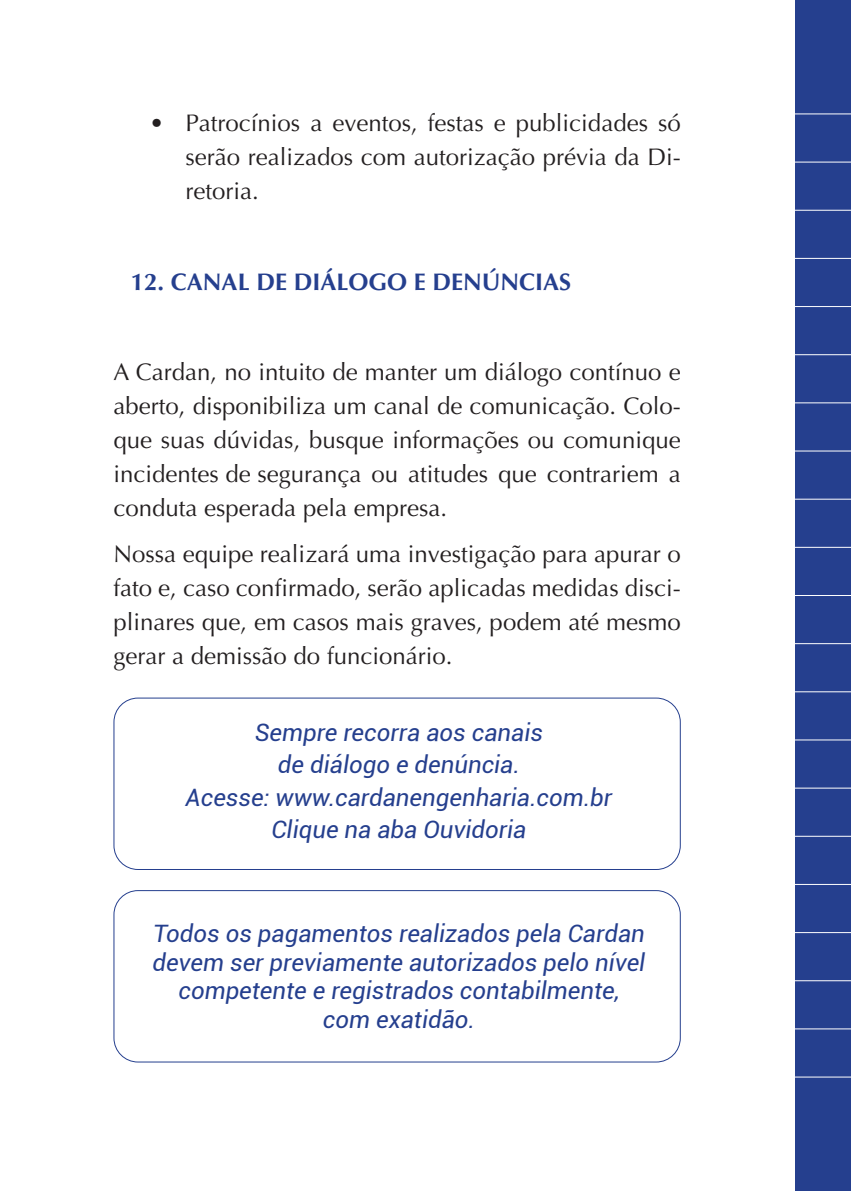
<style>
.page{position:relative;width:851px;height:1191px;background:#fff}
.page>*{position:absolute;margin:0;border:0;box-sizing:border-box;transform-origin:0 0}
.t1{font:24px/34px "Optima";color:#231f20;text-align:justify}
.t2{font:italic 24px/32px "Roboto";color:#253f8e;text-align:center}
.t3{font:700 24px "Optima";color:#253f8e}
</style>
<div class="page">
<div style="left:795px;top:0;width:55px;height:1191px;background:#253f8e"></div>
<hr style="left:784px;top:162px;width:66px;height:1px;background:#fff">
<hr style="left:784px;top:113px;width:66px;height:1px;background:#fff">
<hr style="left:784px;top:402px;width:66px;height:1px;background:#fff">
<hr style="left:784px;top:643px;width:66px;height:1px;background:#fff">
<hr style="left:784px;top:210px;width:66px;height:1px;background:#fff">
<hr style="left:784px;top:450px;width:66px;height:1px;background:#fff">
<hr style="left:784px;top:691px;width:66px;height:1px;background:#fff">
<hr style="left:784px;top:884px;width:66px;height:1px;background:#fff">
<hr style="left:784px;top:258px;width:66px;height:1px;background:#fff">
<hr style="left:784px;top:498px;width:66px;height:1px;background:#fff">
<hr style="left:784px;top:739px;width:66px;height:1px;background:#fff">
<hr style="left:784px;top:932px;width:66px;height:1px;background:#fff">
<hr style="left:784px;top:306px;width:66px;height:1px;background:#fff">
<hr style="left:784px;top:547px;width:66px;height:1px;background:#fff">
<hr style="left:784px;top:787px;width:66px;height:1px;background:#fff">
<hr style="left:784px;top:980px;width:66px;height:1px;background:#fff">
<hr style="left:784px;top:354px;width:66px;height:1px;background:#fff">
<hr style="left:784px;top:595px;width:66px;height:1px;background:#fff">
<hr style="left:784px;top:835px;width:66px;height:1px;background:#fff">
<hr style="left:784px;top:1028px;width:66px;height:1px;background:#fff">
<hr style="left:777px;top:1076px;width:73px;height:1px;background:#fff">
<div style="left:113px;top:697px;width:567px;height:173px;border:1px solid #253f8e;border-radius:24px"></div>
<div style="left:113px;top:890px;width:567px;height:172px;border:1px solid #253f8e;border-radius:24px"></div>
<p class="t1" style="left:185px;top:106px;width:496px;text-indent:-36px">• Patrocínios a eventos, festas e publicidades só serão realizados com autorização prévia da Di&shy;retoria.</p>
<p class="t3" style="left:131px;top:267px;width:442px">12. CANAL DE DIÁLOGO E DENÚNCIAS</p>
<p class="t1" style="left:113px;top:355px;width:568px">A Cardan, no intuito de manter um diálogo contínuo e aberto, disponibiliza um canal de comunicação. Colo&shy;que suas dúvidas, busque informações ou comunique incidentes de segurança ou atitudes que contrariem a conduta esperada pela empresa.</p>
<p class="t1" style="left:113px;top:537px;width:568px">Nossa equipe realizará uma investigação para apurar o fato e, caso confirmado, serão aplicadas medidas disci&shy;plinares que, em casos mais graves, podem até mesmo gerar a demissão do funcionário.</p>
<p class="t2" style="left:185px;top:716px;width:428px">Sempre recorra aos canais<br>de diálogo e denúncia.<br>Acesse: www.cardanengenharia.com.br<br>Clique na aba Ouvidoria</p>
<p class="t2" style="left:152px;top:918px;width:494px;line-height:28.8px">Todos os pagamentos realizados pela Cardan devem ser previamente autorizados pelo nível competente e registrados contabilmente, com exatidão.</p>
</div>
